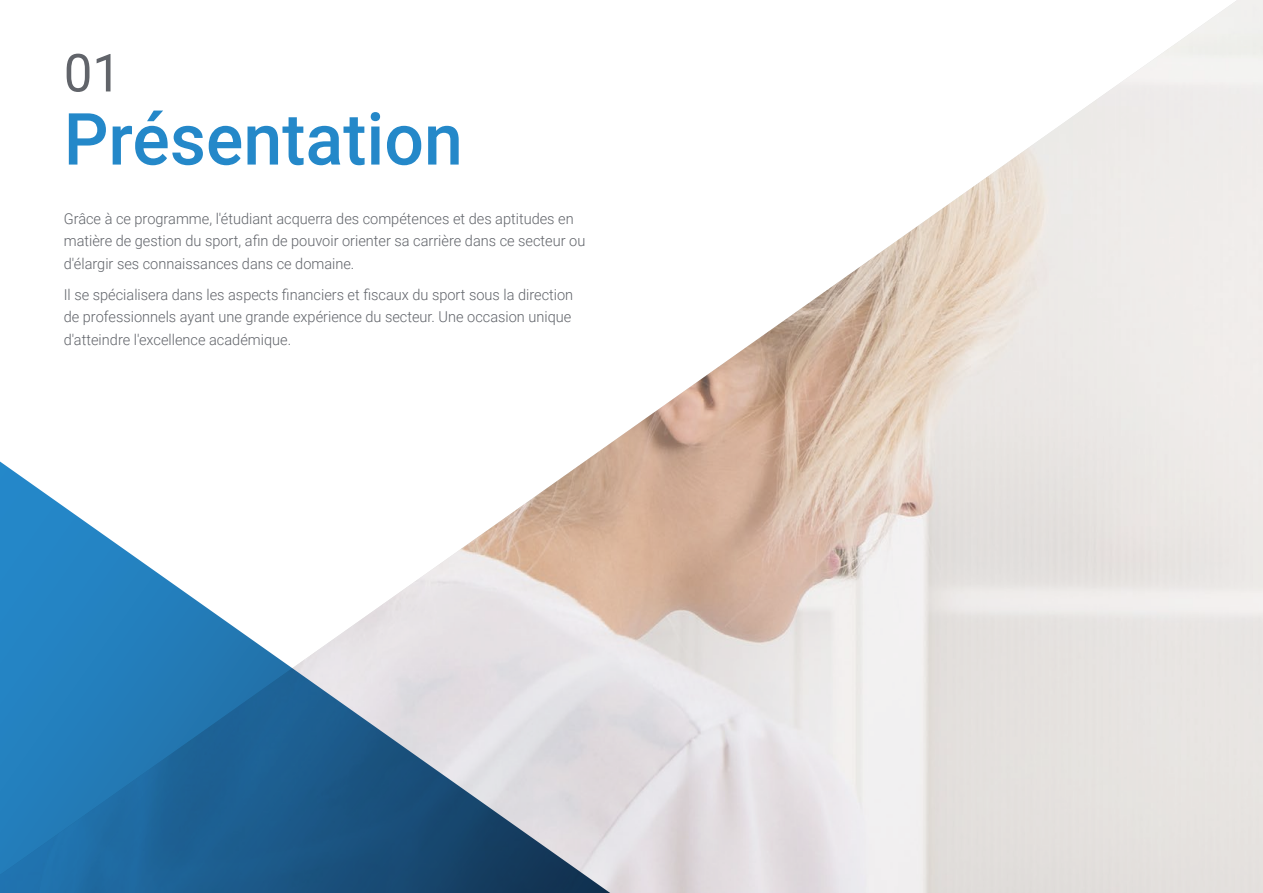
<style>
.page{position:relative;width:1263px;height:893px;background:#fff}
.page>*{position:absolute;margin:0;border:0;box-sizing:border-box;transform-origin:0 0}
.t1{font:500 72px "Roboto";color:#2488c9}
.t2{font:52.5px "Roboto";color:#61646a}
.t3{font:300 15px/22.5px "Roboto";color:#61646a}
</style>
<div class="page">
<img style="left:607px;top:0;width:656px;height:893px">
<svg style="left:0;top:446px;width:640px;height:447px"></svg>
<h2 class="t2" style="left:64px;top:36px;width:59px">01</h2>
<h1 class="t1" style="left:64px;top:89px;width:401px">Présentation</h1>
<p class="t3" style="left:64px;top:207px;width:523px">Grâce à ce programme, l'étudiant acquerra des compétences et des aptitudes en matière de gestion du sport, afin de pouvoir orienter sa carrière dans ce secteur ou d'élargir ses connaissances dans ce domaine.</p>
<p class="t3" style="left:64px;top:283px;width:511px">Il se spécialisera dans les aspects financiers et fiscaux du sport sous la direction de professionnels ayant une grande expérience du secteur. Une occasion unique d'atteindre l'excellence académique.</p>
</div>
